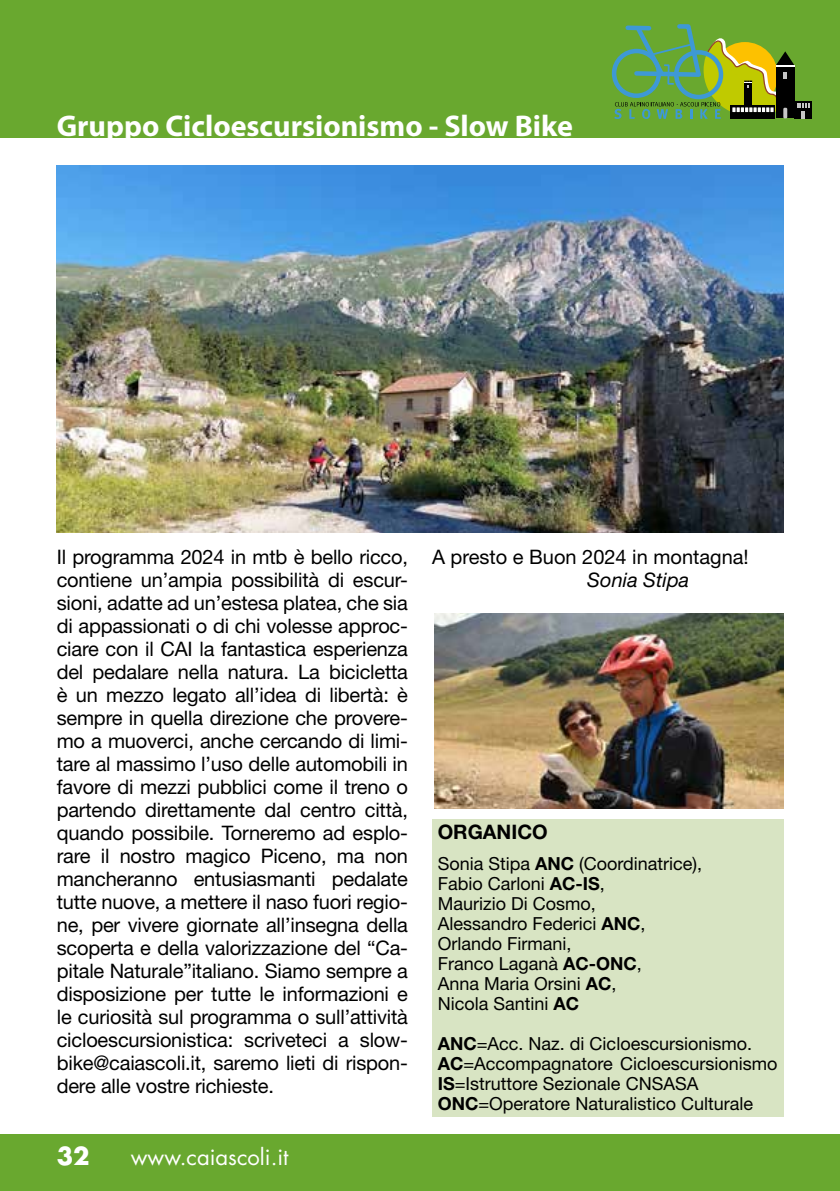
<style>
.page{position:relative;width:840px;height:1191px;background:#fff}
.page>*{position:absolute;margin:0;border:0;box-sizing:border-box;transform-origin:0 0}
.t1{font:700 30px "Myriad Pro";color:#fff}
.t2{font:700 24px "Futura Std";color:#fff}
.t3{font:22px "Futura Std";color:#fff}
.t4{font:20px/23px "Helvetica Neue LT Std";letter-spacing:-.01em;color:#000;text-align:justify}
.t5{font:italic 20px "Helvetica Neue LT Std";color:#000}
.t6{font:700 20px "Helvetica Neue LT Std";color:#000}
.t7{font:18px/20px "Helvetica Neue LT Std";color:#000}
.s1{font-weight:700}
</style>
<div class="page">
<div style="left:0;top:1134px;width:839px;height:57px;background:#69a82f"></div>
<div style="left:0;top:0;width:839px;height:138px;background:#69a82f"></div>
<svg style="left:809px;top:101px;width:2px;height:17px"></svg>
<svg style="left:614px;top:24px;width:195px;height:95px"></svg>
<div style="left:432px;top:819px;width:350px;height:297px;background:#d8e4c3"></div>
<img style="left:57px;top:166px;width:725px;height:367px">
<img style="left:434px;top:613px;width:348px;height:195px">
<h1 class="t1" style="left:57px;top:107px;width:517px">Gruppo Cicloescursionismo - Slow Bike</h1>
<p class="t4" style="left:57px;top:545px;width:352px">Il programma 2024 in mtb è bello ricco, contiene un’ampia possibilità di escur&shy;sioni, adatte ad un’estesa platea, che sia di appassionati o di chi volesse approc&shy;ciare con il CAI la fantastica esperienza del pedalare nella natura. La bicicletta è un mezzo legato all’idea di libertà: è sempre in quella direzione che provere&shy;mo a muoverci, anche cercando di limi&shy;tare al massimo l’uso delle automobili in favore di mezzi pubblici come il treno o partendo direttamente dal centro città, quando possibile. Torneremo ad esplo&shy;rare il nostro magico Piceno, ma non mancheranno entusiasmanti pedalate tutte nuove, a mettere il naso fuori regio&shy;ne, per vivere giornate all’insegna della scoperta e della valorizzazione del “Ca&shy;pitale Naturale”italiano. Siamo sempre a disposizione per tutte le informazioni e le curiosità sul programma o sull’attività cicloescursionistica: scriveteci a slow&shy;bike@caiascoli.it, saremo lieti di rispon&shy;dere alle vostre richieste.</p>
<p class="t4" style="left:432px;top:545px;width:318px">A presto e Buon 2024 in montagna!</p>
<p class="t5" style="left:587px;top:568px;width:103px">Sonia Stipa</p>
<p class="t6" style="left:437px;top:819px;width:111px">ORGANICO</p>
<p class="t7" style="left:437px;top:853px;width:266px">Sonia Stipa <span class="s1">ANC</span> (Coordinatrice),<br>Fabio Carloni <span class="s1">AC-IS</span>,<br>Maurizio Di Cosmo,<br>Alessandro Federici <span class="s1">ANC</span>,<br>Orlando Firmani,<br>Franco Laganà <span class="s1">AC-ONC</span>,<br>Anna Maria Orsini <span class="s1">AC</span>,<br>Nicola Santini <span class="s1">AC</span></p>
<p class="t7" style="left:437px;top:1033px;width:341px"><span class="s1">ANC</span>=Acc. Naz. di Cicloescursionismo.<br><span class="s1">AC</span>=Accompagnatore Cicloescursionismo <span class="s1">IS</span>=Istruttore Sezionale CNSASA <span class="s1">ONC</span>=Operatore Naturalistico Culturale</p>
<p class="t2" style="left:57px;top:1140px;width:34px">32</p>
<p class="t3" style="left:131px;top:1143px;width:159px">www.caiascoli.it</p>
</div>
